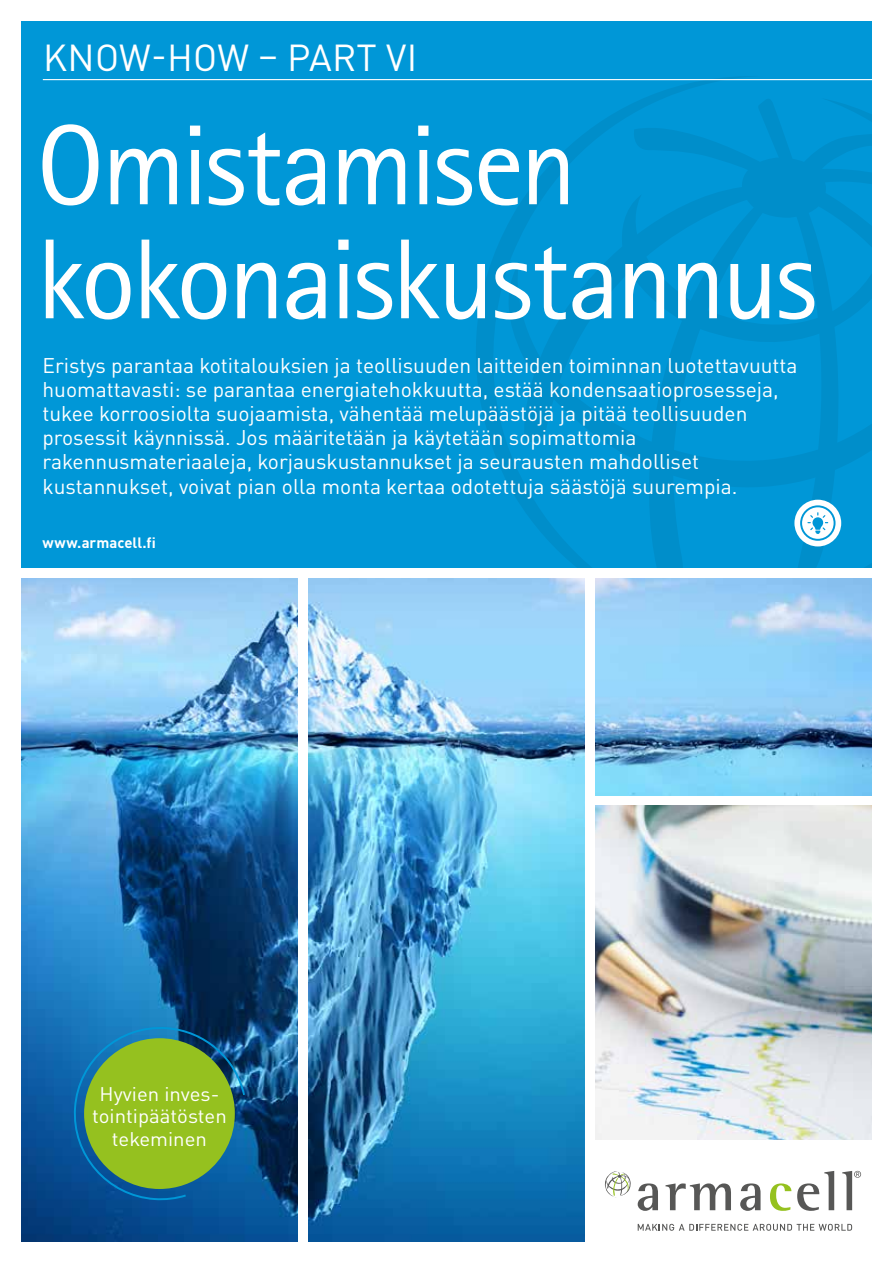
<style>
.page{position:relative;width:893px;height:1263px;background:#fff}
.page>*{position:absolute;margin:0;border:0;box-sizing:border-box;transform-origin:0 0}
.t1{font:114px/114px "Rotis Sans Serif Pro";letter-spacing:-.035em;color:#fff}
.t2{font:37.05px "DIN Pro";letter-spacing:.01em;color:#fff}
.t3{font:21px/24px "DIN Pro";color:#fff}
.t4{font:19.5px/22.6px "DIN Pro";color:#fff;text-align:center;scale:1.04 1}
.t5{font:700 14.85px "DIN Pro";color:#fff}
</style>
<div class="page">
<img style="left:308px;top:578px;width:277px;height:664px">
<img style="left:21px;top:578px;width:277px;height:664px">
<div style="left:21px;top:21px;width:851px;height:547px;background:#0097d7"></div>
<svg style="left:474px;top:76px;width:290px;height:382px"></svg>
<svg style="left:497px;top:96px;width:375px;height:472px"></svg>
<hr style="left:43px;top:79px;width:850px;height:1px;background:#fff">
<img style="left:595px;top:806px;width:277px;height:334px">
<svg style="left:638px;top:1183px;width:20px;height:28px"></svg>
<svg style="left:665px;top:1183px;width:66px;height:27px"></svg>
<svg style="left:740px;top:1183px;width:20px;height:28px"></svg>
<svg style="left:770px;top:1183px;width:21px;height:28px"></svg>
<svg style="left:797px;top:1171px;width:37px;height:40px"></svg>
<svg style="left:842px;top:1171px;width:19px;height:39px"></svg>
<svg style="left:605px;top:1171px;width:26px;height:26px"></svg>
<svg style="left:638px;top:1224px;width:214px;height:7px"></svg>
<img style="left:595px;top:578px;width:277px;height:217px">
<svg style="left:70px;top:1023px;width:176px;height:179px;background:#599555"></svg>
<div style="left:794px;top:500px;width:47px;height:46px;background:#fff;border-radius:50%"></div>
<svg style="left:800px;top:505px;width:35px;height:36px"></svg>
<h2 class="t2" style="left:43px;top:28px;width:376px">KNOW-HOW – PART VI</h2>
<h1 class="t1" style="left:37px;top:110px;width:782px">Omistamisen kokonaiskustannus</h1>
<p class="t3" style="left:43px;top:352px;width:756px">Eristys parantaa kotitalouksien ja teollisuuden laitteiden toiminnan luotettavuutta huomattavasti: se parantaa energiatehokkuutta, estää kondensaatioprosesseja, tukee korroosiolta suojaamista, vähentää melupäästöjä ja pitää teollisuuden prosessit käynnissä. Jos määritetään ja käytetään sopimattomia rakennusmateriaaleja, korjauskustannukset ja seurausten mahdolliset kustannukset, voivat pian olla monta kertaa odotettuja säästöjä suurempia.</p>
<p class="t5" style="left:43px;top:530px;width:115px">www.armacell.fi</p>
<p class="t4" style="left:92px;top:1080px;width:131px">Hyvien inves&shy;tointipäätösten tekeminen</p>
</div>
